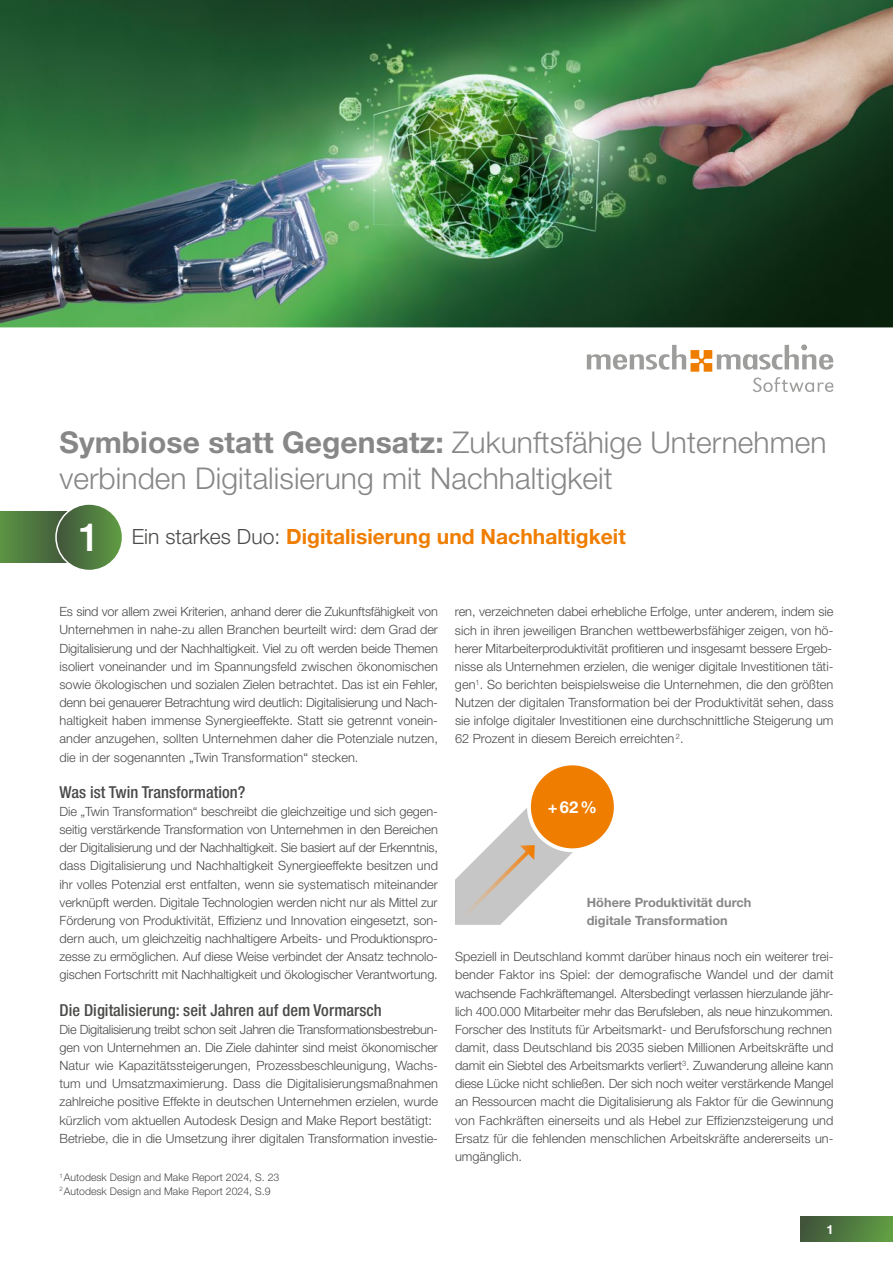
<style>
.page{position:relative;width:893px;height:1263px;background:#fff}
.page>*{position:absolute;margin:0;border:0;box-sizing:border-box;transform-origin:0 0}
.t1{font:500 39px "Helvetica Neue LT Std";color:#fff}
.t2{font:300 30px/36px "Helvetica Neue LT Std";color:#878787}
.t3{font:700 21px "Helvetica Neue LT Std";color:#ef7d00}
.t4{font:500 condensed 16.5px "Helvetica Neue LT Std";color:#4a4a49}
.t5{font:700 16.5px "Helvetica Neue LT Std";color:#fff}
.t6{font:300 12.75px/18.1px "Helvetica Neue LT Std";letter-spacing:-.005em;color:#4a4a49;text-align:justify}
.t7{font:700 12.75px/18.1px "Helvetica Neue LT Std";color:#878787}
.t8{font:700 12.75px "Helvetica Neue LT Std";color:#fff}
.t9{font:300 10.5px/13.5px "Helvetica Neue LT Std";color:#4a4a49}
.s1{font-weight:700}
.s2{font-weight:300;color:#4a4a49}
</style>
<div class="page">
<div style="left:800px;top:1216px;width:93px;height:26px;background:linear-gradient(to right,#3f523b,#609f43)"></div>
<svg style="left:0;top:512px;width:67px;height:51px;background:#507a41"></svg>
<svg style="left:56px;top:504px;width:67px;height:66px;background:#547c45"></svg>
<div style="left:55px;top:503px;width:68px;height:68px;border:2px solid #fff;border-radius:50%"></div>
<svg style="left:587px;top:344px;width:246px;height:48px"></svg>
<img style="left:0;top:0;width:893px;height:327px">
<div style="left:529px;top:763px;width:87px;height:87px;background:#ef7d00;border-radius:50%"></div>
<div style="left:527px;top:761px;width:91px;height:91px;border:4px solid #fff;border-radius:50%"></div>
<svg style="left:455px;top:791px;width:134px;height:134px"></svg>
<h2 class="t2" style="left:60px;top:424px;width:768px"><span class="s1">Symbiose statt Gegensatz:</span> Zukunftsfähige Unternehmen verbinden Digitalisierung mit Nachhaltigkeit</h2>
<h3 class="t3" style="left:132px;top:523px;width:495px"><span class="s2">Ein starkes Duo:</span> Digitalisierung und Nachhaltigkeit</h3>
<h1 class="t1" style="left:78px;top:514px;width:23px">1</h1>
<p class="t6" style="left:60px;top:602px;width:380px">Es sind vor allem zwei Kriterien, anhand derer die Zukunftsfähigkeit von Unternehmen in nahe-zu allen Branchen beurteilt wird: dem Grad der Digitalisierung und der Nachhaltigkeit. Viel zu oft werden beide Themen isoliert voneinander und im Spannungsfeld zwischen ökonomischen sowie ökologischen und sozialen Zielen betrachtet. Das ist ein Fehler, denn bei genauerer Betrachtung wird deutlich: Digitalisierung und Nach&shy;haltigkeit haben immense Synergieeffekte. Statt sie getrennt vonein&shy;ander anzugehen, sollten Unternehmen daher die Potenziale nutzen, die in der sogenannten „Twin Transformation“ stecken.</p>
<p class="t4" style="left:60px;top:782px;width:187px">Was ist Twin Transformation?</p>
<p class="t6" style="left:60px;top:802px;width:380px">Die „Twin Transformation“ beschreibt die gleichzeitige und sich gegen&shy;seitig verstärkende Transformation von Unternehmen in den Bereichen der Digitalisierung und der Nachhaltigkeit. Sie basiert auf der Erkenntnis, dass Digitalisierung und Nachhaltigkeit Synergieeffekte besitzen und ihr volles Potenzial erst entfalten, wenn sie systematisch miteinander verknüpft werden. Digitale Technologien werden nicht nur als Mittel zur Förderung von Produktivität, Effizienz und Innovation eingesetzt, son&shy;dern auch, um gleichzeitig nachhaltigere Arbeits- und Produktionspro&shy;zesse zu ermöglichen. Auf diese Weise verbindet der Ansatz technolo&shy;gischen Fortschritt mit Nachhaltigkeit und ökologischer Verantwortung.</p>
<p class="t4" style="left:60px;top:1000px;width:324px">Die Digitalisierung: seit Jahren auf dem Vormarsch</p>
<p class="t6" style="left:60px;top:1020px;width:380px;text-align:left">Die Digitalisierung treibt schon seit Jahren die Transformationsbestrebun&shy;gen von Unternehmen an. Die Ziele dahinter sind meist ökonomischer Natur wie Kapazitätssteigerungen, Prozessbeschleunigung, Wachs&shy;tum und Umsatzmaximierung. Dass die Digitalisierungsmaßnahmen zahlreiche positive Effekte in deutschen Unternehmen erzielen, wurde kürzlich vom aktuellen Autodesk Design and Make Report bestätigt:<br>Betriebe, die in die Umsetzung ihrer digitalen Transformation investie-</p>
<p class="t9" style="left:60px;top:1170px;width:221px"><sup>1</sup>Autodesk Design and Make Report 2024, S. 23<br><sup>2</sup>Autodesk Design and Make Report 2024, S.9</p>
<p class="t6" style="left:455px;top:602px;width:380px">ren, verzeichneten dabei erhebliche Erfolge, unter anderem, indem sie sich in ihren jeweiligen Branchen wettbewerbsfähiger zeigen, von hö&shy;herer Mitarbeiterproduktivität profitieren und insgesamt bessere Ergeb&shy;nisse als Unternehmen erzielen, die weniger digitale Investitionen täti&shy;gen<sup>1</sup>. So berichten beispielsweise die Unternehmen, die den größten Nutzen der digitalen Transformation bei der Produktivität sehen, dass sie infolge digitaler Investitionen eine durchschnittliche Steigerung um 62 Prozent in diesem Bereich erreichten <sup>2</sup>.</p>
<p class="t5" style="left:548px;top:796px;width:51px">+62%</p>
<p class="t7" style="left:587px;top:893px;width:166px">Höhere Produktivität durch digitale Transformation</p>
<p class="t6" style="left:455px;top:947px;width:380px;text-align:left">Speziell in Deutschland kommt darüber hinaus noch ein weiterer trei&shy;bender Faktor ins Spiel: der demografische Wandel und der damit wachsende Fachkräftemangel. Altersbedingt verlassen hierzulande jähr&shy;lich 400.000 Mitarbeiter mehr das Berufsleben, als neue hinzukommen.<br>Forscher des Instituts für Arbeitsmarkt- und Berufsforschung rechnen damit, dass Deutschland bis 2035 sieben Millionen Arbeitskräfte und damit ein Siebtel des Arbeitsmarkts verliert<sup>3</sup>. Zuwanderung alleine kann diese Lücke nicht schließen. Der sich noch weiter verstärkende Mangel an Ressourcen macht die Digitalisierung als Faktor für die Gewinnung von Fachkräften einerseits und als Hebel zur Effizienzsteigerung und Ersatz für die fehlenden menschlichen Arbeitskräfte andererseits un&shy;umgänglich.</p>
<p class="t8" style="left:826px;top:1221px;width:9px">1</p>
</div>
